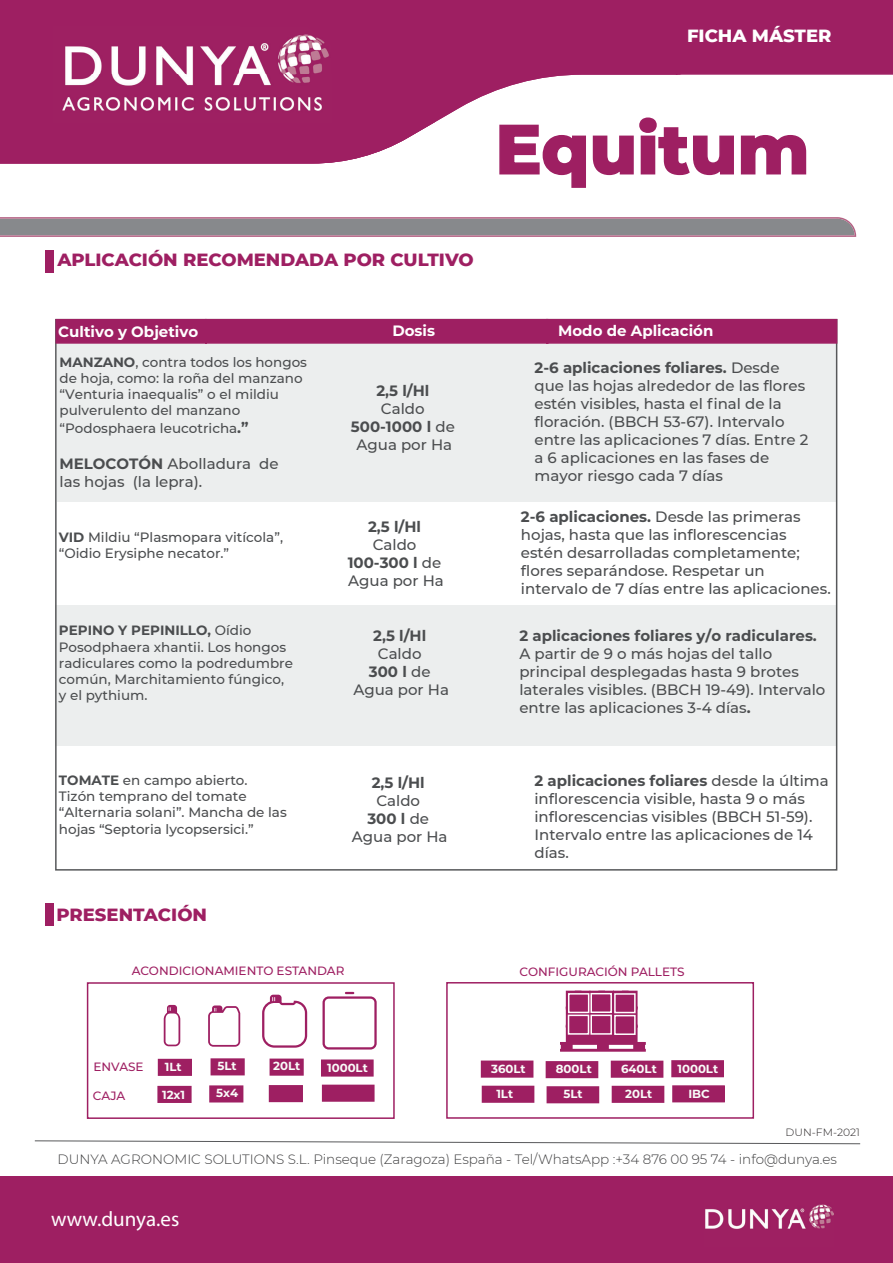
<style>
.page{position:relative;width:893px;height:1263px;background:#fff}
.page>*{position:absolute;margin:0;border:0;box-sizing:border-box;transform-origin:0 0}
.t1{font:800 69px "Montserrat";color:#9e1f62}
.t2{font:21px "Myriad Pro";color:#fff}
.t3{font:800 18px "Montserrat";color:#9e1f62}
.t4{font:800 18px "Montserrat";color:#fff}
.t5{font:500 15px/18px "Montserrat";color:#4b4d4f}
.t6{font:700 15px "Montserrat";color:#4b4d4f}
.t7{font:700 15px "Montserrat";color:#fff}
.t8{font:500 13.5px/16.2px "Montserrat";color:#4b4d4f}
.t9{font:300 13.5px "Montserrat";color:#3e3e3f}
.t10{font:500 12px "Montserrat";color:#9e1f62}
.t11{font:700 11.7px "Montserrat";color:#f9fcf9}
.t12{font:300 10.5px "Montserrat";color:#231f20}
.s1{font-weight:700}
.s2{font-weight:700;font-size:15px}
</style>
<div class="page">
<div style="left:55px;top:605px;width:782px;height:141px;background:#eceeee"></div>
<div style="left:57px;top:343px;width:780px;height:158px;background:#eceeee"></div>
<div style="left:0;top:1176px;width:893px;height:87px;background:#9e1f62"></div>
<div style="left:679px;top:0;width:214px;height:75px;background:#9e1f62"></div>
<svg style="left:435px;top:0;width:244px;height:122px"></svg>
<div style="left:0;top:0;width:435px;height:164px;background:#9e1f62"></div>
<svg style="left:0;top:217px;width:856px;height:20px;background:#92878f"></svg>
<svg style="left:34px;top:1140px;width:827px;height:4px"></svg>
<svg style="left:55px;top:318px;width:783px;height:26px;background:#a12968"></svg>
<div style="left:46px;top:903px;width:8px;height:23px;background:#9e1f62"></div>
<div style="left:45px;top:250px;width:9px;height:22px;background:#9e1f62"></div>
<svg style="left:499px;top:117px;width:308px;height:71px"></svg>
<img style="left:54px;top:27px;width:278px;height:96px">
<img style="left:308px;top:27px;width:24px;height:18px">
<img style="left:704px;top:1201px;width:129px;height:45px">
<div style="left:482px;top:1061px;width:51px;height:16px;background:#9e1f62"></div>
<div style="left:481px;top:1060px;width:52px;height:18px;border:2px solid #9e1f62"></div>
<div style="left:270px;top:1059px;width:33px;height:16px;background:#9e1f62"></div>
<div style="left:270px;top:1058px;width:34px;height:18px;border:2px solid #9e1f62"></div>
<svg style="left:164px;top:1005px;width:16px;height:41px"></svg>
<svg style="left:208px;top:1005px;width:32px;height:42px"></svg>
<svg style="left:262px;top:995px;width:45px;height:53px"></svg>
<svg style="left:323px;top:992px;width:54px;height:57px"></svg>
<div style="left:87px;top:982px;width:308px;height:137px;border:2px solid #9e1f62"></div>
<div style="left:211px;top:1059px;width:33px;height:16px;background:#9e1f62"></div>
<div style="left:211px;top:1058px;width:34px;height:17px;border:2px solid #9e1f62"></div>
<div style="left:159px;top:1059px;width:32px;height:16px;background:#9e1f62"></div>
<div style="left:158px;top:1059px;width:34px;height:17px;border:2px solid #9e1f62"></div>
<div style="left:158px;top:1086px;width:33px;height:16px;background:#9e1f62"></div>
<div style="left:157px;top:1086px;width:35px;height:17px;border:2px solid #9e1f62"></div>
<div style="left:210px;top:1086px;width:33px;height:16px;background:#9e1f62"></div>
<div style="left:209px;top:1085px;width:34px;height:17px;border:2px solid #9e1f62"></div>
<div style="left:270px;top:1086px;width:32px;height:15px;background:#9e1f62"></div>
<div style="left:269px;top:1085px;width:34px;height:17px;border:2px solid #9e1f62"></div>
<div style="left:546px;top:1062px;width:52px;height:15px;background:#9e1f62"></div>
<div style="left:546px;top:1061px;width:52px;height:17px;border:2px solid #9e1f62"></div>
<div style="left:611px;top:1061px;width:52px;height:16px;background:#9e1f62"></div>
<div style="left:611px;top:1061px;width:52px;height:17px;border:2px solid #9e1f62"></div>
<div style="left:672px;top:1061px;width:51px;height:15px;background:#9e1f62"></div>
<div style="left:671px;top:1060px;width:53px;height:17px;border:2px solid #9e1f62"></div>
<div style="left:446px;top:982px;width:308px;height:137px;border:2px solid #9e1f62"></div>
<div style="left:482px;top:1086px;width:52px;height:16px;background:#9e1f62"></div>
<div style="left:482px;top:1086px;width:52px;height:17px;border:2px solid #9e1f62"></div>
<div style="left:547px;top:1087px;width:51px;height:15px;background:#9e1f62"></div>
<div style="left:547px;top:1086px;width:52px;height:17px;border:2px solid #9e1f62"></div>
<div style="left:612px;top:1086px;width:52px;height:16px;background:#9e1f62"></div>
<div style="left:612px;top:1086px;width:52px;height:17px;border:2px solid #9e1f62"></div>
<div style="left:673px;top:1086px;width:51px;height:16px;background:#9e1f62"></div>
<div style="left:672px;top:1085px;width:53px;height:17px;border:2px solid #9e1f62"></div>
<div style="left:560px;top:1049px;width:86px;height:3px;border:2px solid #9e1f62"></div>
<div style="left:560px;top:1042px;width:86px;height:3px;border:2px solid #9e1f62"></div>
<div style="left:598px;top:1044px;width:10px;height:5px;background:#9e1f62"></div>
<div style="left:597px;top:1043px;width:12px;height:7px;border:2px solid #9e1f62"></div>
<div style="left:562px;top:1044px;width:10px;height:5px;background:#9e1f62"></div>
<div style="left:561px;top:1043px;width:12px;height:7px;border:2px solid #9e1f62"></div>
<div style="left:634px;top:1044px;width:10px;height:5px;background:#9e1f62"></div>
<div style="left:633px;top:1043px;width:12px;height:7px;border:2px solid #9e1f62"></div>
<div style="left:619px;top:1007px;width:19px;height:20px;border:2px solid #9e1f62"></div>
<div style="left:613px;top:1026px;width:25px;height:17px;border:2px solid #9e1f62"></div>
<svg style="left:564px;top:991px;width:73px;height:55px;background:#a42d6c"></svg>
<div style="left:568px;top:993px;width:21px;height:20px;border:2px solid #fff"></div>
<div style="left:568px;top:1014px;width:21px;height:21px;border:2px solid #fff"></div>
<div style="left:590px;top:993px;width:22px;height:20px;border:2px solid #fff"></div>
<div style="left:590px;top:1014px;width:22px;height:21px;border:2px solid #fff"></div>
<div style="left:614px;top:993px;width:22px;height:20px;border:2px solid #fff"></div>
<div style="left:614px;top:1015px;width:22px;height:20px;border:2px solid #fff"></div>
<div style="left:322px;top:1060px;width:51px;height:16px;background:#9e1f62"></div>
<div style="left:321px;top:1059px;width:53px;height:17px;border:2px solid #9e1f62"></div>
<div style="left:323px;top:1085px;width:51px;height:16px;background:#9e1f62"></div>
<div style="left:322px;top:1085px;width:53px;height:17px;border:2px solid #9e1f62"></div>
<p class="t4" style="left:687px;top:25px;width:146px">FICHA MÁSTER</p>
<p class="t3" style="left:57px;top:250px;width:418px">APLICACIÓN RECOMENDADA POR CULTIVO</p>
<h1 class="t1" style="left:495px;top:111px;width:316px">Equitum</h1>
<p class="t7" style="left:58px;top:323px;width:142px">Cultivo y Objetivo</p>
<p class="t8" style="left:60px;top:354px;width:249px"><span class="s1">MANZANO</span>, contra todos los hongos de hoja, como: la roña del manzano “Venturia inaequalis” o el mildiu pulverulento del manzano</p>
<p class="t8" style="left:60px;top:421px;width:191px">“Podosphaera leucotricha<span class="s2">.”</span></p>
<p class="t5" style="left:60px;top:455px;width:221px"><span class="s1">MELOCOTÓN</span> Abolladura de las hojas (la lepra).</p>
<p class="t8" style="left:59px;top:529px;width:226px"><span class="s1">VID</span> Mildiu “Plasmopara vitícola”, “Oidio Erysiphe necator.”</p>
<p class="t8" style="left:59px;top:622px;width:236px"><span class="s1">PEPINO Y PEPINILLO,</span> Oídio<br>Posodphaera xhantii. Los hongos radiculares como la podredumbre común, Marchitamiento fúngico, y el pythium.</p>
<p class="t7" style="left:392px;top:323px;width:44px">Dosis</p>
<p class="t7" style="left:558px;top:323px;width:157px">Modo de Aplicación</p>
<p class="t6" style="left:376px;top:382px;width:54px">2,5 l/Hl</p>
<p class="t5" style="left:351px;top:400px;width:105px;text-align:center">Caldo<br><span class="s1">500-1000 l</span> de<br>Agua por Ha</p>
<p class="t6" style="left:368px;top:519px;width:54px">2,5 l/Hl</p>
<p class="t5" style="left:348px;top:536px;width:98px;text-align:center">Caldo<br><span class="s1">100-300 l</span> de<br>Agua por Ha</p>
<p class="t6" style="left:373px;top:628px;width:54px">2,5 l/Hl</p>
<p class="t5" style="left:353px;top:645px;width:97px;text-align:center">Caldo<br><span class="s1">300 l</span> de<br>Agua por Ha</p>
<p class="t5" style="left:535px;top:359px;width:275px"><span class="s1">2-6 aplicaciones foliares.</span> Desde que las hojas alrededor de las flores estén visibles, hasta el final de la floración. (BBCH 53-67). Intervalo entre las aplicaciones 7 días. Entre 2 a 6 aplicaciones en las fases de mayor riesgo cada 7 días</p>
<p class="t5" style="left:521px;top:508px;width:311px"><span class="s1">2-6 aplicaciones.</span> Desde las primeras hojas, hasta que las inflorescencias estén desarrolladas completamente; flores separándose. Respetar un intervalo de 7 días entre las aplicaciones.</p>
<p class="t6" style="left:519px;top:627px;width:299px">2 aplicaciones foliares y/o radiculares.</p>
<p class="t5" style="left:519px;top:644px;width:308px">A partir de 9 o más hojas del tallo principal desplegadas hasta 9 brotes laterales visibles. (BBCH 19-49). Intervalo entre las aplicaciones 3-4 días<span class="s1">.</span></p>
<p class="t8" style="left:59px;top:772px;width:229px"><span class="s1">TOMATE</span> en campo abierto.<br>Tizón temprano del tomate “Alternaria solani”. Mancha de las hojas “Septoria lycopsersici.”</p>
<p class="t6" style="left:372px;top:774px;width:54px">2,5 l/Hl</p>
<p class="t5" style="left:352px;top:792px;width:97px;text-align:center">Caldo<br><span class="s1">300 l</span> de<br>Agua por Ha</p>
<p class="t3" style="left:56px;top:905px;width:152px">PRESENTACIÓN</p>
<p class="t5" style="left:534px;top:771px;width:296px"><span class="s1">2 aplicaciones foliares</span> desde la última inflorescencia visible, hasta 9 o más inflorescencias visibles (BBCH 51-59).<br>Intervalo entre las aplicaciones de 14 días.</p>
<p class="t10" style="left:132px;top:964px;width:214px">ACONDICIONAMIENTO ESTANDAR</p>
<p class="t10" style="left:520px;top:966px;width:166px">CONFIGURACIÓN PALLETS</p>
<p class="t10" style="left:94px;top:1060px;width:52px">ENVASE</p>
<p class="t10" style="left:93px;top:1089px;width:34px">CAJA</p>
<p class="t11" style="left:165px;top:1060px;width:18px">1Lt</p>
<p class="t11" style="left:218px;top:1059px;width:21px">5Lt</p>
<p class="t11" style="left:491px;top:1062px;width:36px">360Lt</p>
<p class="t11" style="left:162px;top:1088px;width:25px">12x1</p>
<p class="t11" style="left:216px;top:1086px;width:24px">5x4</p>
<p class="t11" style="left:273px;top:1060px;width:29px">20Lt</p>
<p class="t11" style="left:327px;top:1061px;width:42px">1000Lt</p>
<p class="t11" style="left:556px;top:1062px;width:37px">800Lt</p>
<p class="t11" style="left:621px;top:1062px;width:37px">640Lt</p>
<p class="t11" style="left:677px;top:1062px;width:42px">1000Lt</p>
<p class="t11" style="left:496px;top:1088px;width:18px">1Lt</p>
<p class="t11" style="left:563px;top:1088px;width:21px">5Lt</p>
<p class="t11" style="left:625px;top:1087px;width:29px">20Lt</p>
<p class="t11" style="left:688px;top:1088px;width:23px">IBC</p>
<p class="t12" style="left:786px;top:1125px;width:76px">DUN-FM-2021</p>
<p class="t9" style="left:58px;top:1150px;width:781px">DUNYA AGRONOMIC SOLUTIONS S.L. Pinseque (Zaragoza) España - Tel/WhatsApp :+34 876 00 95 74 - info@dunya.es</p>
<h2 class="t2" style="left:51px;top:1211px;width:130px">www.dunya.es</h2>
</div>
